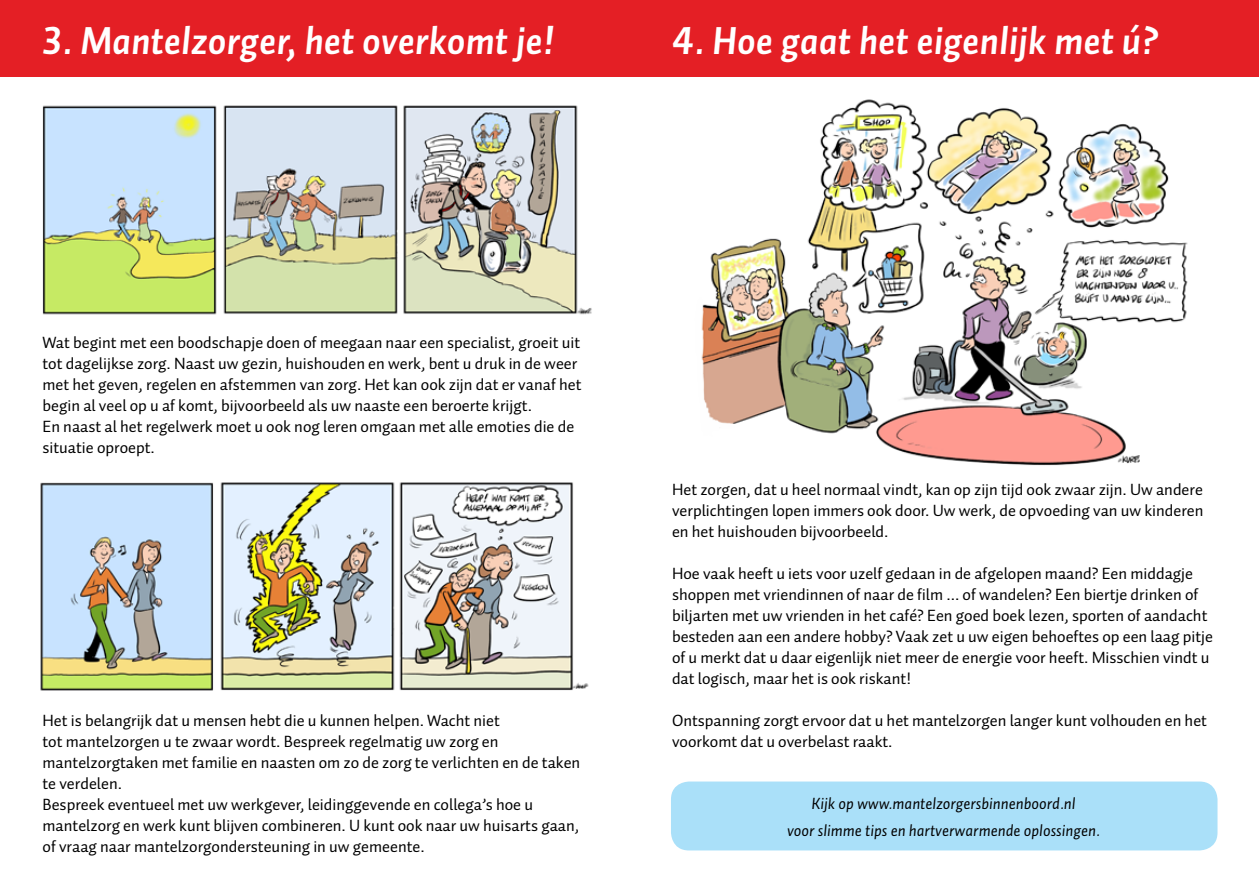
<style>
.page{position:relative;width:1259px;height:893px;background:#fff}
.page>*{position:absolute;margin:0;border:0;box-sizing:border-box;transform-origin:0 0}
.t1{font:39px "Auto 1 Bold Italic LF";color:#fff}
.t2{font:16.5px/21px "Auto 1 Regular LF";color:#000}
.t3{font:16.5px/21px "Auto 1";color:#000}
.t4{font:16.5px "Auto 1 Italic LF";color:#000}
</style>
<div class="page">
<div style="left:0;top:0;width:629px;height:77px;background:#e41f25"></div>
<div style="left:629px;top:0;width:630px;height:77px;background:#e41f25"></div>
<img style="left:42px;top:105px;width:550px;height:210px">
<img style="left:40px;top:482px;width:549px;height:209px">
<div style="left:671px;top:781px;width:546px;height:69px;background:#aae0f9;border-radius:18px"></div>
<img style="left:701px;top:99px;width:487px;height:367px">
<p class="t1" style="left:43px;top:16px;width:513px">3. Mantelzorger, het overkomt je!</p>
<p class="t1" style="left:672px;top:16px;width:489px">4. Hoe gaat het eigenlijk met ú?</p>
<p class="t2" style="left:43px;top:332px;width:540px">Wat begint met een boodschapje doen of meegaan naar een specialist, groeit uit tot dagelijkse zorg. Naast uw gezin, huishouden en werk, bent u druk in de weer met het geven, regelen en afstemmen van zorg. Het kan ook zijn dat er vanaf het begin al veel op u af komt, bijvoorbeeld als uw naaste een beroerte krijgt.</p>
<p class="t2" style="left:43px;top:416px;width:533px">En naast al het regelwerk moet u ook nog leren omgaan met alle emoties die de situatie oproept.</p>
<p class="t3" style="left:672px;top:479px;width:533px;text-align:justify">Het zorgen, dat u heel normaal vindt, kan op zijn tijd ook zwaar zijn. Uw andere verplichtingen lopen immers ook door. Uw werk, de opvoeding van uw kinderen en het huishouden bijvoorbeeld.</p>
<p class="t3" style="left:672px;top:563px;width:542px">Hoe vaak heeft u iets voor uzelf gedaan in de afgelopen maand? Een middagje shoppen met vriendinnen of naar de film ... of wandelen? Een biertje drinken of biljarten met uw vrienden in het café? Een goed boek lezen, sporten of aandacht besteden aan een andere hobby? Vaak zet u uw eigen behoeftes op een laag pitje of u merkt dat u daar eigenlijk niet meer de energie voor heeft. Misschien vindt u dat logisch, maar het is ook riskant!</p>
<p class="t3" style="left:672px;top:710px;width:536px">Ontspanning zorgt ervoor dat u het mantelzorgen langer kunt volhouden en het voorkomt dat u overbelast raakt.</p>
<p class="t2" style="left:43px;top:710px;width:539px">Het is belangrijk dat u mensen hebt die u kunnen helpen. Wacht niet<br>tot mantelzorgen u te zwaar wordt. Bespreek regelmatig uw zorg en mantelzorgtaken met familie en naasten om zo de zorg te verlichten en de taken te verdelen.</p>
<p class="t2" style="left:43px;top:794px;width:538px">Bespreek eventueel met uw werkgever, leidinggevende en collega’s hoe u mantelzorg en werk kunt blijven combineren. U kunt ook naar uw huisarts gaan, of vraag naar mantelzorgondersteuning in uw gemeente.</p>
<p class="t4" style="left:811px;top:793px;width:266px">Kijk op www.mantelzorgersbinnenboord.nl</p>
<p class="t4" style="left:787px;top:820px;width:314px">voor slimme tips en hartverwarmende oplossingen.</p>
</div>
